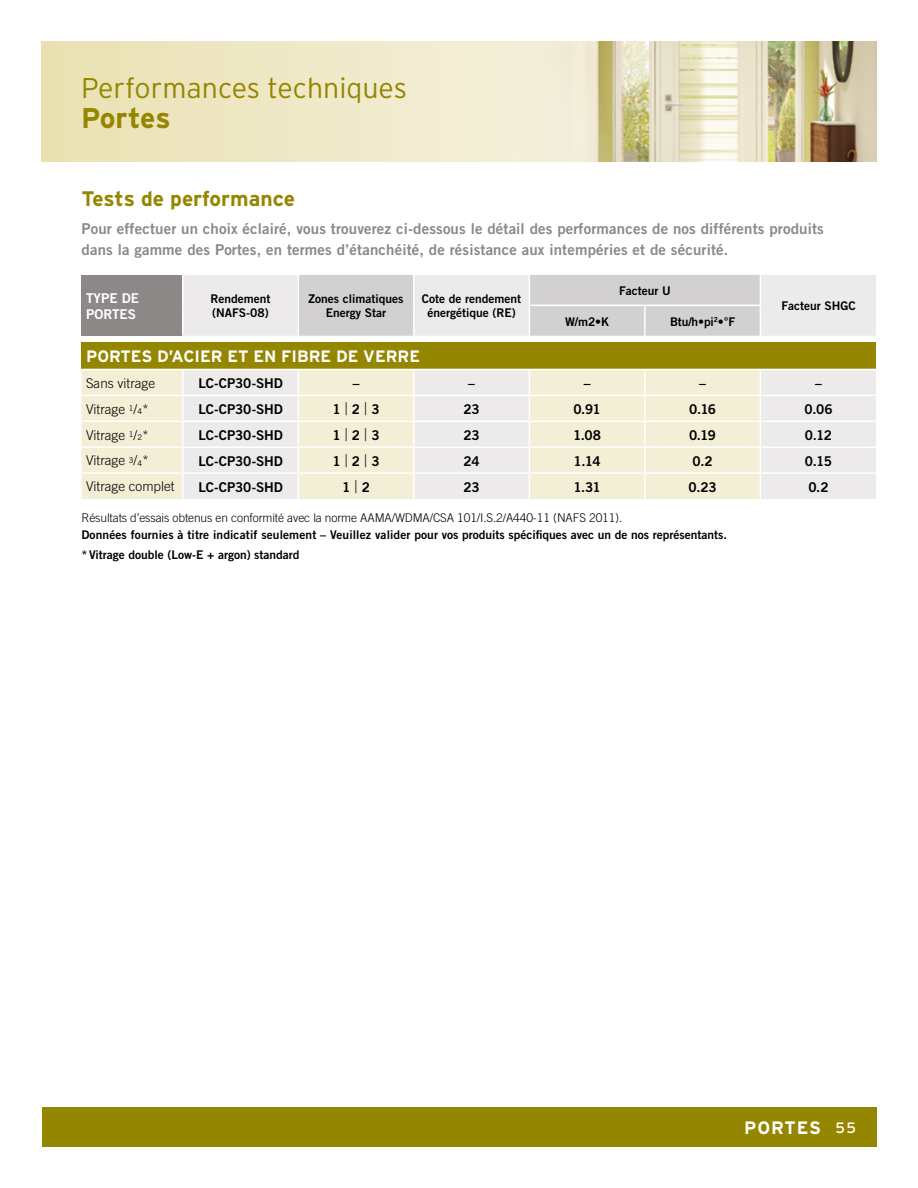
<style>
.page{position:relative;width:918px;height:1188px;background:#fff}
.page>*{position:absolute;margin:0;border:0;box-sizing:border-box;transform-origin:0 0}
.Titre_-_Fiche_Produi{font:300 28.5px/30px "Interstate";color:#958600}
.S-Titre_1{font:700 21px "Interstate";color:#958600}
.t1{font:700 18px "Interstate";letter-spacing:.05em;color:#fff}
.Sections__TAB{font:700 16.5px "Interstate";color:#fff}
.Texte_Gras{font:15px/21px "Trade Gothic Bold Two";letter-spacing:.01em;color:#8b8887}
.Chiffres__TAB{font:13.5px "Trade Gothic Bold Two";letter-spacing:-.01em;color:#000}
.Txt__TAB{font:300 13.5px "Trade Gothic";color:#000}
.En-Tête_Niv__1__TAB{font:13.5px/16.5px "Trade Gothic Bold Two";color:#fff}
.Note{font:12px "Trade Gothic Bold Two";color:#000}
.En-Tête_Niv__2__TAB{font:12px/13.5px "Trade Gothic Bold Two";color:#000;text-align:center}
.Note-2{font:300 12px "Trade Gothic";letter-spacing:-.01em;color:#000}
.s1{font-weight:700}
.s2{font-weight:400;font-size:7.8px}
.s3{font-family:"Trade Gothic";font-weight:300;font-size:17.55px}
.s4{font-weight:400;font-size:15px}
</style>
<div class="page">
<svg style="left:42px;top:42px;width:427px;height:120px;background:#eee7c3"></svg>
<div style="left:42px;top:1107px;width:834px;height:39px;background:#958600"></div>
<div style="left:761px;top:275px;width:115px;height:224px;background:#eceaea"></div>
<div style="left:82px;top:342px;width:794px;height:27px;background:#958600"></div>
<hr style="left:760px;top:369px;width:116px;height:1px;background:#fff">
<hr style="left:760px;top:395px;width:116px;height:1px;background:#fff">
<hr style="left:760px;top:421px;width:116px;height:1px;background:#fff">
<hr style="left:760px;top:446px;width:116px;height:2px;background:#fff">
<svg style="left:82px;top:275px;width:679px;height:224px"></svg>
<hr style="left:529px;top:305px;width:116px;height:1px;background:#fff">
<hr style="left:645px;top:305px;width:116px;height:1px;background:#fff">
<hr style="left:82px;top:472px;width:101px;height:2px;background:#fff">
<hr style="left:183px;top:472px;width:115px;height:2px;background:#fff">
<hr style="left:298px;top:472px;width:116px;height:2px;background:#fff">
<hr style="left:414px;top:472px;width:115px;height:2px;background:#fff">
<hr style="left:529px;top:472px;width:116px;height:2px;background:#fff">
<hr style="left:645px;top:472px;width:115px;height:2px;background:#fff">
<hr style="left:760px;top:472px;width:116px;height:2px;background:#fff">
<img style="left:469px;top:42px;width:407px;height:120px">
<p class="Titre_-_Fiche_Produi" style="left:81px;top:73px;width:328px">Performances techniques<br><span class="s1">Portes</span></p>
<p class="S-Titre_1" style="left:82px;top:187px;width:215px">Tests de performance</p>
<p class="Texte_Gras" style="left:82px;top:218px;width:744px">Pour effectuer un choix éclairé, vous trouverez ci-dessous le détail des performances de nos différents produits dans la gamme des Portes, en termes d’étanchéité, de résistance aux intempéries et de sécurité.</p>
<p class="En-Tête_Niv__1__TAB" style="left:86px;top:289px;width:54px">TYPE DE<br>PORTES</p>
<p class="En-Tête_Niv__2__TAB" style="left:211px;top:292px;width:62px;text-align:left">Rendement (NAFS-08)</p>
<p class="En-Tête_Niv__2__TAB" style="left:309px;top:292px;width:97px">Zones climatiques<br>Energy Star</p>
<p class="En-Tête_Niv__2__TAB" style="left:422px;top:292px;width:101px">Cote de rendement énergétique (RE)</p>
<p class="En-Tête_Niv__2__TAB" style="left:619px;top:283px;width:53px">Facteur U</p>
<p class="En-Tête_Niv__2__TAB" style="left:781px;top:299px;width:76px">Facteur SHGC</p>
<p class="En-Tête_Niv__2__TAB" style="left:565px;top:315px;width:46px">W/m2•K</p>
<p class="En-Tête_Niv__2__TAB" style="left:670px;top:315px;width:67px">Btu/h•pi<sup>2</sup>•°F</p>
<p class="Sections__TAB" style="left:86px;top:347px;width:335px">PORTES D’ACIER ET EN FIBRE DE VERRE</p>
<p class="Txt__TAB" style="left:86px;top:375px;width:70px">Sans vitrage</p>
<p class="Chiffres__TAB" style="left:198px;top:375px;width:86px">LC-CP30-SHD</p>
<p class="Chiffres__TAB" style="left:353px;top:375px;width:8px">–</p>
<p class="Chiffres__TAB" style="left:468px;top:375px;width:8px">–</p>
<p class="Chiffres__TAB" style="left:584px;top:375px;width:8px">–</p>
<p class="Chiffres__TAB" style="left:699px;top:375px;width:8px">–</p>
<p class="Chiffres__TAB" style="left:815px;top:375px;width:8px">–</p>
<p class="Txt__TAB" style="left:86px;top:401px;width:64px">Vitrage <sup>1</sup>/<span class="s2">4</span>*</p>
<p class="Chiffres__TAB" style="left:198px;top:401px;width:86px">LC-CP30-SHD</p>
<p class="Chiffres__TAB" style="left:332px;top:401px;width:49px">1 <span class="s3">|</span> 2 <span class="s3">|</span> 3</p>
<p class="Chiffres__TAB" style="left:463px;top:401px;width:18px">23</p>
<p class="Chiffres__TAB" style="left:573px;top:401px;width:29px">0.91</p>
<p class="Chiffres__TAB" style="left:689px;top:401px;width:29px">0.16</p>
<p class="Chiffres__TAB" style="left:805px;top:401px;width:30px">0.06</p>
<p class="Txt__TAB" style="left:86px;top:427px;width:64px">Vitrage <sup>1</sup>/<span class="s2">2</span>*</p>
<p class="Chiffres__TAB" style="left:198px;top:427px;width:86px">LC-CP30-SHD</p>
<p class="Chiffres__TAB" style="left:332px;top:427px;width:49px">1 <span class="s3">|</span> 2 <span class="s3">|</span> 3</p>
<p class="Chiffres__TAB" style="left:463px;top:427px;width:18px">23</p>
<p class="Chiffres__TAB" style="left:573px;top:427px;width:30px">1.08</p>
<p class="Chiffres__TAB" style="left:689px;top:427px;width:29px">0.19</p>
<p class="Chiffres__TAB" style="left:805px;top:427px;width:29px">0.12</p>
<p class="Txt__TAB" style="left:86px;top:453px;width:64px">Vitrage <sup>3</sup>/<span class="s2">4</span>*</p>
<p class="Chiffres__TAB" style="left:198px;top:452px;width:86px">LC-CP30-SHD</p>
<p class="Chiffres__TAB" style="left:332px;top:452px;width:49px">1 <span class="s3">|</span> 2 <span class="s3">|</span> 3</p>
<p class="Chiffres__TAB" style="left:463px;top:452px;width:18px">24</p>
<p class="Chiffres__TAB" style="left:574px;top:452px;width:29px">1.14</p>
<p class="Chiffres__TAB" style="left:693px;top:452px;width:22px">0.2</p>
<p class="Chiffres__TAB" style="left:805px;top:452px;width:29px">0.15</p>
<p class="Txt__TAB" style="left:86px;top:479px;width:90px">Vitrage complet</p>
<p class="Chiffres__TAB" style="left:198px;top:478px;width:86px">LC-CP30-SHD</p>
<p class="Chiffres__TAB" style="left:342px;top:478px;width:29px">1 <span class="s3">|</span> 2</p>
<p class="Chiffres__TAB" style="left:463px;top:478px;width:18px">23</p>
<p class="Chiffres__TAB" style="left:573px;top:478px;width:29px">1.31</p>
<p class="Chiffres__TAB" style="left:688px;top:478px;width:30px">0.23</p>
<p class="Chiffres__TAB" style="left:808px;top:478px;width:22px">0.2</p>
<p class="Note-2" style="left:82px;top:510px;width:543px">Résultats d’essais obtenus en conformité avec la norme AAMA/WDMA/CSA 101/I.S.2/A440-11 (NAFS 2011).</p>
<p class="Note" style="left:82px;top:527px;width:647px">Données fournies à titre indicatif seulement – Veuillez valider pour vos produits spécifiques avec un de nos représentants.</p>
<p class="Note" style="left:82px;top:548px;width:220px">*Vitrage double (Low-E + argon) standard</p>
<p class="t1" style="left:744px;top:1117px;width:113px">PORTES <span class="s4">55</span></p>
</div>
